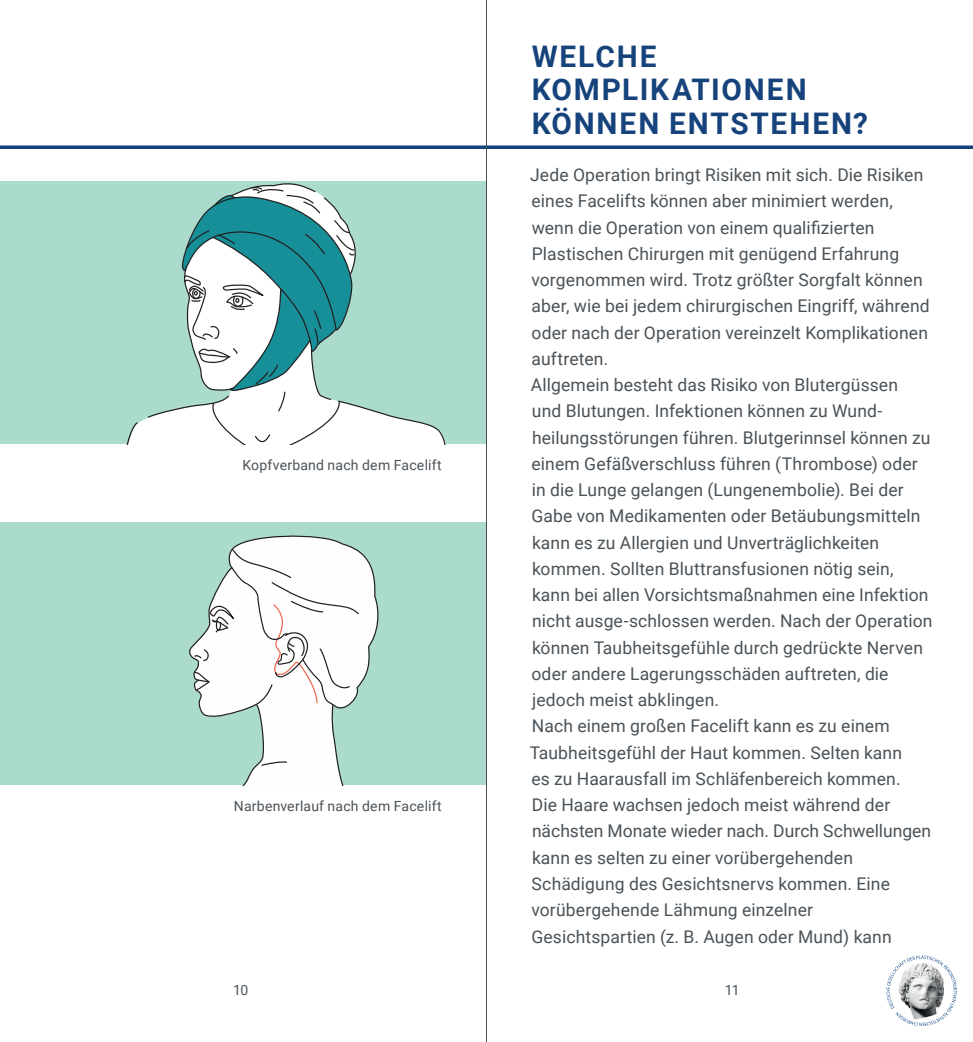
<style>
.page{position:relative;width:973px;height:1042px;background:#fff}
.page>*{position:absolute;margin:0;border:0;box-sizing:border-box;transform-origin:0 0}
.t1{font:700 29.75px/33.2px "Roboto";letter-spacing:.06em;color:#16437b}
.t2{font:17.5px/26.2px "Roboto";letter-spacing:.005em;color:#4a5258}
.t3{font:14px "Roboto";letter-spacing:.015em;color:#4a5258}
</style>
<div class="page">
<svg style="left:886px;top:955px;width:71px;height:71px"></svg>
<svg style="left:0;top:145px;width:972px;height:4px;background:#32598b"></svg>
<div style="left:0;top:181px;width:486px;height:263px;background:#aadbcc"></div>
<svg style="left:127px;top:422px;width:12px;height:22px"></svg>
<svg style="left:147px;top:183px;width:299px;height:261px"></svg>
<div style="left:0;top:522px;width:486px;height:263px;background:#aadbcc"></div>
<svg style="left:189px;top:535px;width:190px;height:250px"></svg>
<hr style="left:486px;top:0;width:1px;height:1042px;background:#4a5258">
<p class="t3" style="left:242px;top:459px;width:201px">Kopfverband nach dem Facelift</p>
<p class="t3" style="left:234px;top:800px;width:209px">Narbenverlauf nach dem Facelift</p>
<h1 class="t1" style="left:531px;top:42px;width:338px">WELCHE<br>KOMPLIKATIONEN<br>KÖNNEN ENTSTEHEN?</h1>
<p class="t2" style="left:529px;top:163px;width:404px">Jede Operation bringt Risiken mit sich. Die Risiken eines Facelifts können aber minimiert werden, wenn die Operation von einem qualifizierten Plastischen Chirurgen mit genügend Erfahrung vorgenommen wird. Trotz größter Sorgfalt können aber, wie bei jedem chirurgischen Eingriff, während oder nach der Operation vereinzelt Komplikationen auftreten.<br>Allgemein besteht das Risiko von Blutergüssen<br>und Blutungen. Infektionen können zu Wund&shy;heilungsstörungen führen. Blutgerinnsel können zu einem Gefäßverschluss führen (Thrombose) oder in die Lunge gelangen (Lungenembolie). Bei der Gabe von Medikamenten oder Betäubungsmitteln kann es zu Allergien und Unverträglichkeiten kommen. Sollten Bluttransfusionen nötig sein, kann bei allen Vorsichtsmaßnahmen eine Infektion nicht ausge-schlossen werden. Nach der Operation können Taubheitsgefühle durch gedrückte Nerven oder andere Lagerungsschäden auftreten, die jedoch meist abklingen.<br>Nach einem großen Facelift kann es zu einem Taubheitsgefühl der Haut kommen. Selten kann<br>es zu Haarausfall im Schläfenbereich kommen.<br>Die Haare wachsen jedoch meist während der nächsten Monate wieder nach. Durch Schwellungen kann es selten zu einer vorübergehenden Schädigung des Gesichtsnervs kommen. Eine vorübergehende Lähmung einzelner Gesichtspartien (z. B. Augen oder Mund) kann</p>
<p class="t3" style="left:233px;top:984px;width:17px">10</p>
<p class="t3" style="left:724px;top:984px;width:16px">11</p>
</div>
